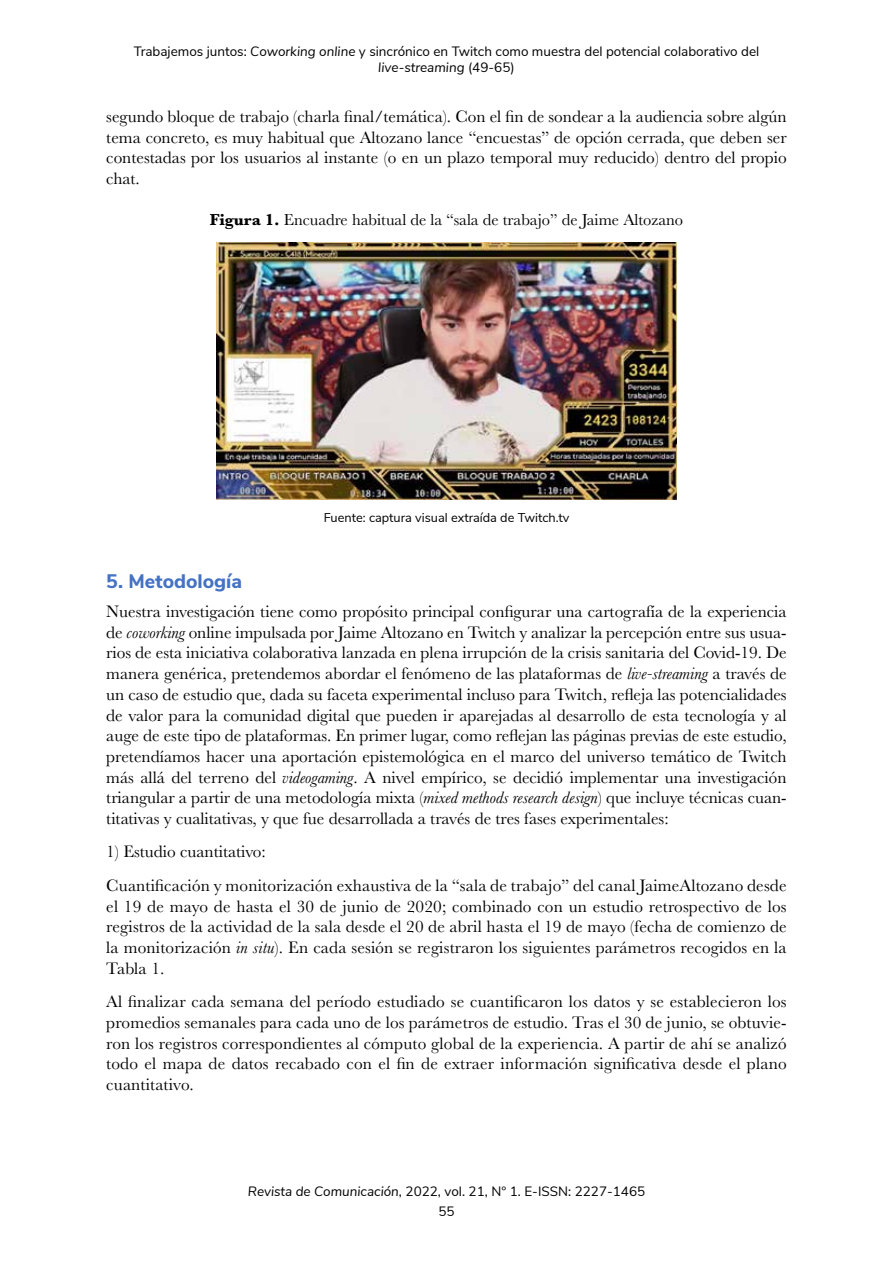
<style>
.page{position:relative;width:893px;height:1263px;background:#fff}
.page>*{position:absolute;margin:0;border:0;box-sizing:border-box;transform-origin:0 0}
.t1{font:800 19.5px "Nunito Sans";color:#4472c4}
.t2{font:17.25px/20.7px "Baskerville";letter-spacing:.01em;color:#000;text-align:justify}
.t3{font:16.5px "Baskerville";color:#000}
.t4{font:13.5px/16.2px "Nunito Sans";color:#000;text-align:center}
.t5{font:12.75px "Nunito Sans";color:#000}
.s1{font-style:italic}
.s2{font-weight:700}
</style>
<div class="page">
<img style="left:217px;top:242px;width:459px;height:258px">
<p class="t4" style="left:134px;top:43px;width:627px">Trabajemos juntos: <span class="s1">Coworking online</span> y sincrónico en Twitch como muestra del potencial colaborativo del <span class="s1">live-streaming</span> (49-65)</p>
<p class="t2" style="left:106px;top:106px;width:682px">segundo bloque de trabajo (charla final/temática). Con el fin de sondear a la audiencia sobre algún tema concreto, es muy habitual que Altozano lance “encuestas” de opción cerrada, que deben ser contestadas por los usuarios al instante (o en un plazo temporal muy reducido) dentro del propio chat.</p>
<p class="t3" style="left:210px;top:209px;width:475px"><span class="s2">Figura 1.</span> Encuadre habitual de la “sala de trabajo” de Jaime Altozano</p>
<p class="t5" style="left:324px;top:508px;width:247px">Fuente: captura visual extraída de Twitch.tv</p>
<p class="t1" style="left:106px;top:567px;width:137px">5. Metodología</p>
<p class="t2" style="left:106px;top:601px;width:682px">Nuestra investigación tiene como propósito principal configurar una cartografía de la experiencia de <span class="s1">coworking</span> online impulsada por Jaime Altozano en Twitch y analizar la percepción entre sus usua&shy;rios de esta iniciativa colaborativa lanzada en plena irrupción de la crisis sanitaria del Covid-19. De manera genérica, pretendemos abordar el fenómeno de las plataformas de <span class="s1">live-streaming</span> a través de un caso de estudio que, dada su faceta experimental incluso para Twitch, refleja las potencialidades de valor para la comunidad digital que pueden ir aparejadas al desarrollo de esta tecnología y al auge de este tipo de plataformas. En primer lugar, como reflejan las páginas previas de este estudio, pretendíamos hacer una aportación epistemológica en el marco del universo temático de Twitch más allá del terreno del <span class="s1">videogaming</span>. A nivel empírico, se decidió implementar una investigación triangular a partir de una metodología mixta (<span class="s1">mixed methods research design</span>) que incluye técnicas cuan&shy;titativas y cualitativas, y que fue desarrollada a través de tres fases experimentales:</p>
<p class="t2" style="left:106px;top:835px;width:682px;line-height:33.5px">1) Estudio cuantitativo:<br>Cuantificación y monitorización exhaustiva de la “sala de trabajo” del canal JaimeAltozano desde</p>
<p class="t2" style="left:106px;top:896px;width:682px">el 19 de mayo de hasta el 30 de junio de 2020; combinado con un estudio retrospectivo de los registros de la actividad de la sala desde el 20 de abril hasta el 19 de mayo (fecha de comienzo de la monitorización <span class="s1">in situ</span>). En cada sesión se registraron los siguientes parámetros recogidos en la Tabla 1.</p>
<p class="t2" style="left:106px;top:991px;width:682px">Al finalizar cada semana del período estudiado se cuantificaron los datos y se establecieron los promedios semanales para cada uno de los parámetros de estudio. Tras el 30 de junio, se obtuvie&shy;ron los registros correspondientes al cómputo global de la experiencia. A partir de ahí se analizó todo el mapa de datos recabado con el fin de extraer información significativa desde el plano cuantitativo.</p>
<p class="t4" style="left:248px;top:1180px;width:399px;line-height:20.4px"><span class="s1">Revista de Comunicación</span>, 2022, vol. 21, N° 1. E-ISSN: 2227-1465<br>55</p>
</div>
